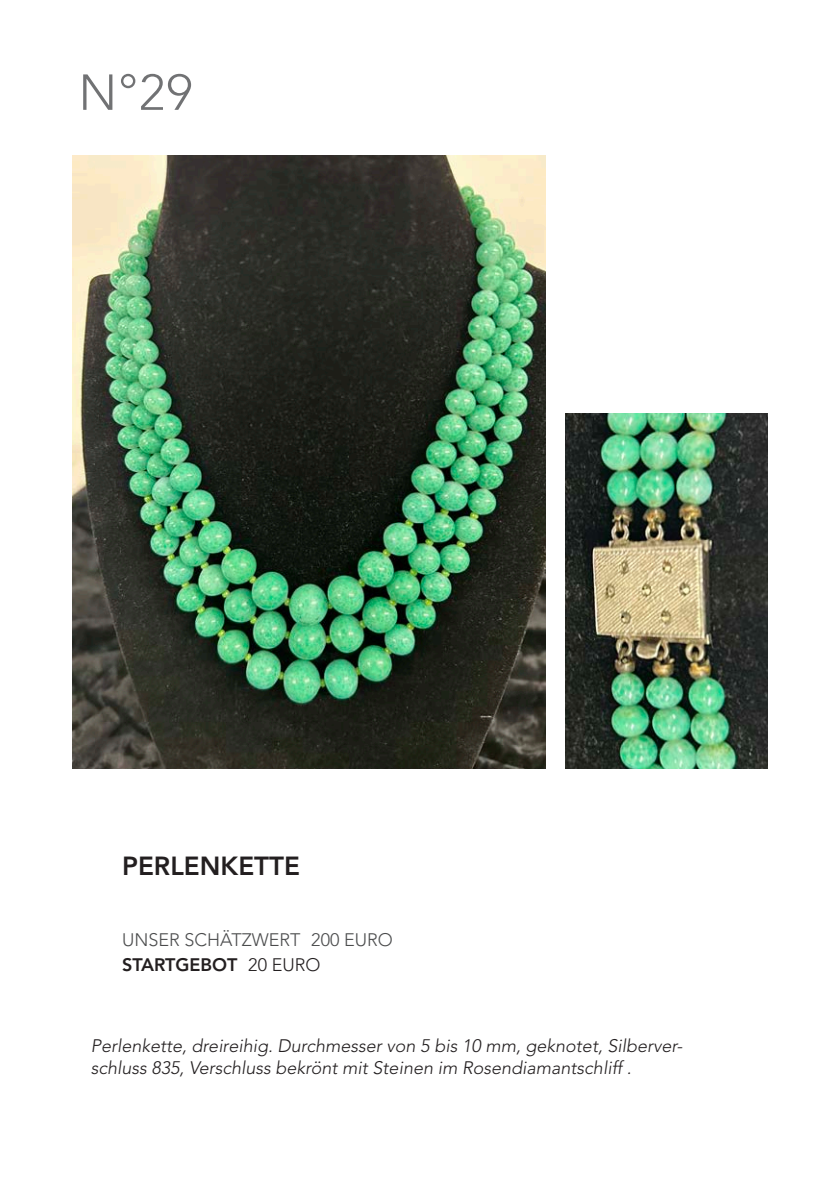
<style>
.page{position:relative;width:840px;height:1191px;background:#fff}
.page>*{position:absolute;margin:0;border:0;box-sizing:border-box;transform-origin:0 0}
.t1{font:300 50px "Avenir LT Pro";color:#717274}
.t2{font:800 26px "Avenir LT Pro";color:#231f20}
.t3{font:italic 300 18px/21.6px "Avenir LT Pro";color:#231f20}
.t4{font:300 18px "Avenir LT Pro";color:#4b4c4d}
.t5{font:800 18px "Avenir LT Pro";color:#231f20}
.s1{font-weight:300}
</style>
<div class="page">
<img style="left:72px;top:155px;width:473px;height:613px">
<img style="left:565px;top:413px;width:202px;height:355px">
<h1 class="t1" style="left:78px;top:63px;width:116px">N°29</h1>
<h2 class="t2" style="left:122px;top:851px;width:179px">PERLENKETTE</h2>
<p class="t4" style="left:122px;top:929px;width:272px">UNSER SCHÄTZWERT 200 EURO</p>
<p class="t5" style="left:122px;top:954px;width:200px">STARTGEBOT <span class="s1">20 EURO</span></p>
<p class="t3" style="left:91px;top:1035px;width:593px">Perlenkette, dreireihig. Durchmesser von 5 bis 10 mm, geknotet, Silberver&shy;schluss 835, Verschluss bekrönt mit Steinen im Rosendiamantschliff .</p>
</div>
